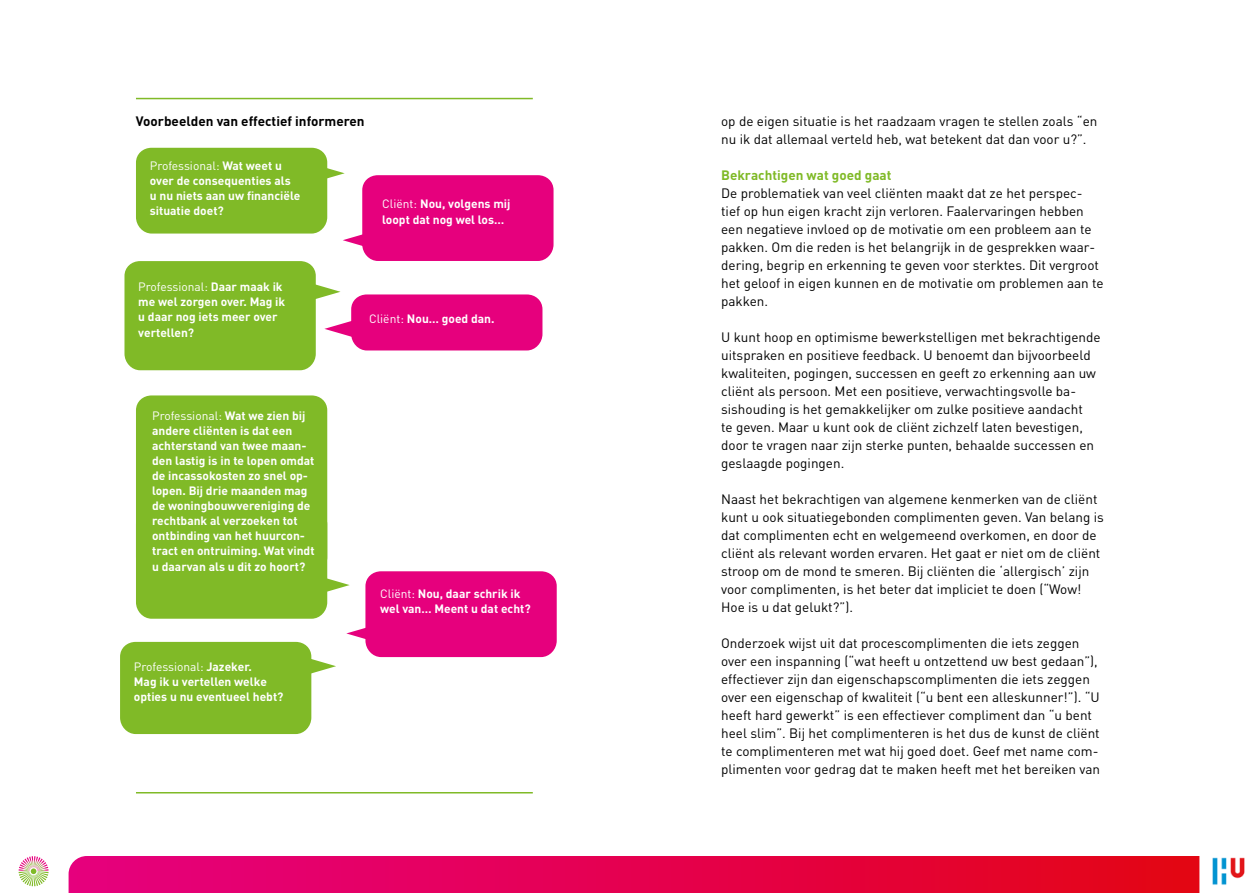
<style>
.page{position:relative;width:1259px;height:893px;background:#fff}
.page>*{position:absolute;margin:0;border:0;box-sizing:border-box;transform-origin:0 0}
.t1{font:13.5px/18px "DIN";color:#000}
.t2{font:700 13.5px "DIN";color:#000}
.t3{font:700 13.5px "DIN";color:#80ba27}
.t4{font:700 12px/15px "DIN";color:#fff}
.s1{font-weight:400}
</style>
<div class="page">
<svg style="left:68px;top:856px;width:1131px;height:37px;background:#e4014c"></svg>
<img style="left:1212px;top:857px;width:33px;height:28px">
<svg style="left:19px;top:856px;width:30px;height:30px"></svg>
<div style="left:136px;top:510px;width:191px;height:109px;background:#80ba27;border-radius:16px"></div>
<div style="left:136px;top:148px;width:191px;height:86px;background:#80ba27;border-radius:16px"></div>
<div style="left:362px;top:175px;width:191px;height:86px;background:#e6007d;border-radius:16px"></div>
<div style="left:124px;top:261px;width:192px;height:109px;background:#80ba27;border-radius:16px"></div>
<div style="left:351px;top:294px;width:191px;height:56px;background:#e6007d;border-radius:16px"></div>
<div style="left:136px;top:395px;width:191px;height:179px;background:#80ba27;border-radius:16px"></div>
<div style="left:365px;top:571px;width:192px;height:86px;background:#e6007d;border-radius:16px"></div>
<svg style="left:327px;top:165px;width:18px;height:16px"></svg>
<svg style="left:343px;top:232px;width:20px;height:16px"></svg>
<svg style="left:315px;top:284px;width:25px;height:16px"></svg>
<svg style="left:324px;top:321px;width:28px;height:16px"></svg>
<svg style="left:327px;top:577px;width:23px;height:16px"></svg>
<svg style="left:346px;top:625px;width:20px;height:17px"></svg>
<hr style="left:136px;top:98px;width:397px;height:1px;background:#80ba27">
<hr style="left:136px;top:792px;width:397px;height:1px;background:#80ba27">
<div style="left:120px;top:642px;width:191px;height:92px;background:#80ba27;border-radius:16px"></div>
<svg style="left:311px;top:658px;width:25px;height:16px"></svg>
<p class="t2" style="left:136px;top:112px;width:230px">Voorbeelden van effectief informeren</p>
<p class="t4" style="left:150px;top:157px;width:152px"><span class="s1">Professional:</span> Wat weet u over de consequenties als u nu niets aan uw financiële situatie doet?</p>
<p class="t4" style="left:382px;top:194px;width:130px;line-height:16.5px"><span class="s1">Cliënt:</span> Nou, volgens mij loopt dat nog wel los…</p>
<p class="t4" style="left:138px;top:278px;width:148px"><span class="s1">Professional:</span> Daar maak ik me wel zorgen over. Mag ik u daar nog iets meer over</p>
<p class="t4" style="left:138px;top:325px;width:57px">vertellen?</p>
<p class="t4" style="left:152px;top:407px;width:164px"><span class="s1">Professional:</span> Wat we zien bij andere cliënten is dat een achterstand van twee maan&shy;den lastig is in te lopen omdat de incassokosten zo snel op&shy;lopen. Bij drie maanden mag de woningbouwvereniging de rechtbank al verzoeken tot ontbinding van het huurcon&shy;tract en ontruiming. Wat vindt</p>
<p class="t4" style="left:152px;top:559px;width:155px">u daarvan als u dit zo hoort?</p>
<p class="t4" style="left:134px;top:658px;width:151px"><span class="s1">Professional:</span> Jazeker.<br>Mag ik u vertellen welke opties u nu eventueel hebt?</p>
<p class="t4" style="left:369px;top:311px;width:127px"><span class="s1">Cliënt:</span> Nou… goed dan.</p>
<p class="t4" style="left:380px;top:585px;width:152px"><span class="s1">Cliënt:</span> Nou, daar schrik ik wel van… Meent u dat echt?</p>
<p class="t1" style="left:721px;top:112px;width:378px">op de eigen situatie is het raadzaam vragen te stellen zoals “en nu ik dat allemaal verteld heb, wat betekent dat dan voor u?”.</p>
<p class="t3" style="left:721px;top:166px;width:172px">Bekrachtigen wat goed gaat</p>
<p class="t1" style="left:721px;top:184px;width:384px">De problematiek van veel cliënten maakt dat ze het perspec&shy;tief op hun eigen kracht zijn verloren. Faalervaringen hebben een negatieve invloed op de motivatie om een probleem aan te pakken. Om die reden is het belangrijk in de gesprekken waar&shy;dering, begrip en erkenning te geven voor sterktes. Dit vergroot het geloof in eigen kunnen en de motivatie om problemen aan te pakken.</p>
<p class="t1" style="left:721px;top:328px;width:381px">U kunt hoop en optimisme bewerkstelligen met bekrachtigende uitspraken en positieve feedback. U benoemt dan bijvoorbeeld kwaliteiten, pogingen, successen en geeft zo erkenning aan uw cliënt als persoon. Met een positieve, verwachtingsvolle ba&shy;sishouding is het gemakkelijker om zulke positieve aandacht<br>te geven. Maar u kunt ook de cliënt zichzelf laten bevestigen, door te vragen naar zijn sterke punten, behaalde successen en geslaagde pogingen.</p>
<p class="t1" style="left:721px;top:490px;width:384px">Naast het bekrachtigen van algemene kenmerken van de cliënt kunt u ook situatiegebonden complimenten geven. Van belang is dat complimenten echt en welgemeend overkomen, en door de cliënt als relevant worden ervaren. Het gaat er niet om de cliënt stroop om de mond te smeren. Bij cliënten die ‘allergisch’ zijn voor complimenten, is het beter dat impliciet te doen (“Wow!<br>Hoe is u dat gelukt?”).</p>
<p class="t1" style="left:721px;top:634px;width:380px">Onderzoek wijst uit dat procescomplimenten die iets zeggen over een inspanning (“wat heeft u ontzettend uw best gedaan”), effectiever zijn dan eigenschapscomplimenten die iets zeggen over een eigenschap of kwaliteit (“u bent een alleskunner!”). “U heeft hard gewerkt” is een effectiever compliment dan “u bent heel slim”. Bij het complimenteren is het dus de kunst de cliënt te complimenteren met wat hij goed doet. Geef met name com&shy;plimenten voor gedrag dat te maken heeft met het bereiken van</p>
</div>
